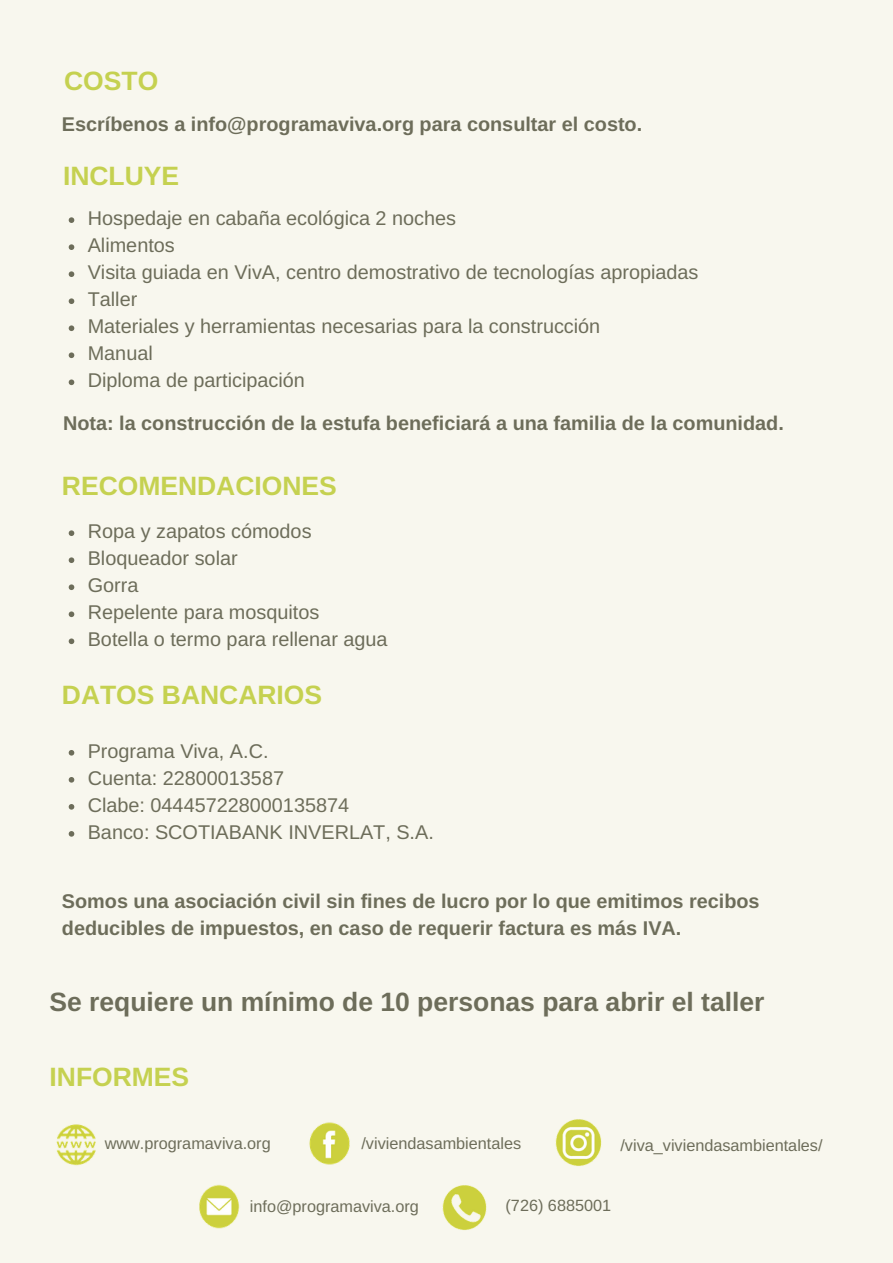
<style>
.page{position:relative;width:893px;height:1263px;background:#f8f7ee}
.page>*{position:absolute;margin:0;border:0;box-sizing:border-box;transform-origin:0 0}
.t1{font:700 26.55px "Arimo";color:#c5d150}
.t2{font:700 26.55px "Arimo";color:#6d6d5a}
.t3{font:19.8px/27px "Arimo";color:#6d6d5a}
.t4{font:700 19.8px/27px "Arimo";color:#6d6d5a}
.t5{font:16.2px "Arimo";color:#6d6d5a}
</style>
<div class="page">
<svg style="left:69px;top:217px;width:5px;height:6px"></svg>
<svg style="left:69px;top:244px;width:5px;height:6px"></svg>
<svg style="left:69px;top:271px;width:5px;height:6px"></svg>
<svg style="left:69px;top:298px;width:5px;height:6px"></svg>
<svg style="left:69px;top:325px;width:5px;height:6px"></svg>
<svg style="left:69px;top:352px;width:5px;height:6px"></svg>
<svg style="left:69px;top:379px;width:5px;height:6px"></svg>
<svg style="left:69px;top:750px;width:5px;height:6px"></svg>
<svg style="left:69px;top:777px;width:5px;height:6px"></svg>
<svg style="left:69px;top:804px;width:5px;height:6px"></svg>
<svg style="left:69px;top:831px;width:5px;height:6px"></svg>
<svg style="left:69px;top:530px;width:5px;height:6px"></svg>
<svg style="left:69px;top:557px;width:5px;height:6px"></svg>
<svg style="left:69px;top:584px;width:5px;height:6px"></svg>
<svg style="left:69px;top:611px;width:5px;height:6px"></svg>
<svg style="left:69px;top:638px;width:5px;height:6px"></svg>
<img style="left:56px;top:1124px;width:40px;height:42px">
<img style="left:442px;top:1185px;width:45px;height:45px">
<img style="left:199px;top:1184px;width:41px;height:44px">
<img style="left:309px;top:1122px;width:41px;height:43px">
<img style="left:555px;top:1119px;width:47px;height:47px">
<h1 class="t1" style="left:64px;top:66px;width:96px">COSTO</h1>
<p class="t4" style="left:62px;top:110px;width:582px">Escríbenos a info@programaviva.org para consultar el costo.</p>
<h1 class="t1" style="left:63px;top:161px;width:118px">INCLUYE</h1>
<p class="t3" style="left:88px;top:205px;width:612px">Hospedaje en cabaña ecológica 2 noches<br>Alimentos<br>Visita guiada en VivA, centro demostrativo de tecnologías apropiadas<br>Taller<br>Materiales y herramientas necesarias para la construcción<br>Manual<br>Diploma de participación</p>
<p class="t4" style="left:63px;top:410px;width:722px">Nota: la construcción de la estufa beneficiará a una familia de la comunidad.</p>
<h1 class="t1" style="left:62px;top:471px;width:276px">RECOMENDACIONES</h1>
<p class="t3" style="left:88px;top:518px;width:301px">Ropa y zapatos cómodos<br>Bloqueador solar<br>Gorra<br>Repelente para mosquitos<br>Botella o termo para rellenar agua</p>
<h1 class="t1" style="left:62px;top:680px;width:262px">DATOS BANCARIOS</h1>
<p class="t3" style="left:88px;top:737px;width:348px">Programa Viva, A.C.<br>Cuenta: 22800013587<br>Clabe: 044457228000135874<br>Banco: SCOTIABANK INVERLAT, S.A.</p>
<p class="t4" style="left:62px;top:887px;width:699px">Somos una asociación civil sin fines de lucro por lo que emitimos recibos deducibles de impuestos, en caso de requerir factura es más IVA.</p>
<h1 class="t2" style="left:50px;top:987px;width:716px">Se requiere un mínimo de 10 personas para abrir el taller</h1>
<h1 class="t1" style="left:50px;top:1061px;width:141px">INFORMES</h1>
<p class="t5" style="left:105px;top:1134px;width:168px">www.programaviva.org</p>
<p class="t5" style="left:361px;top:1134px;width:161px">/viviendasambientales</p>
<p class="t5" style="left:620px;top:1136px;width:204px">/viva_viviendasambientales/</p>
<p class="t5" style="left:250px;top:1197px;width:170px">info@programaviva.org</p>
<p class="t5" style="left:506px;top:1196px;width:107px">(726) 6885001</p>
</div>
